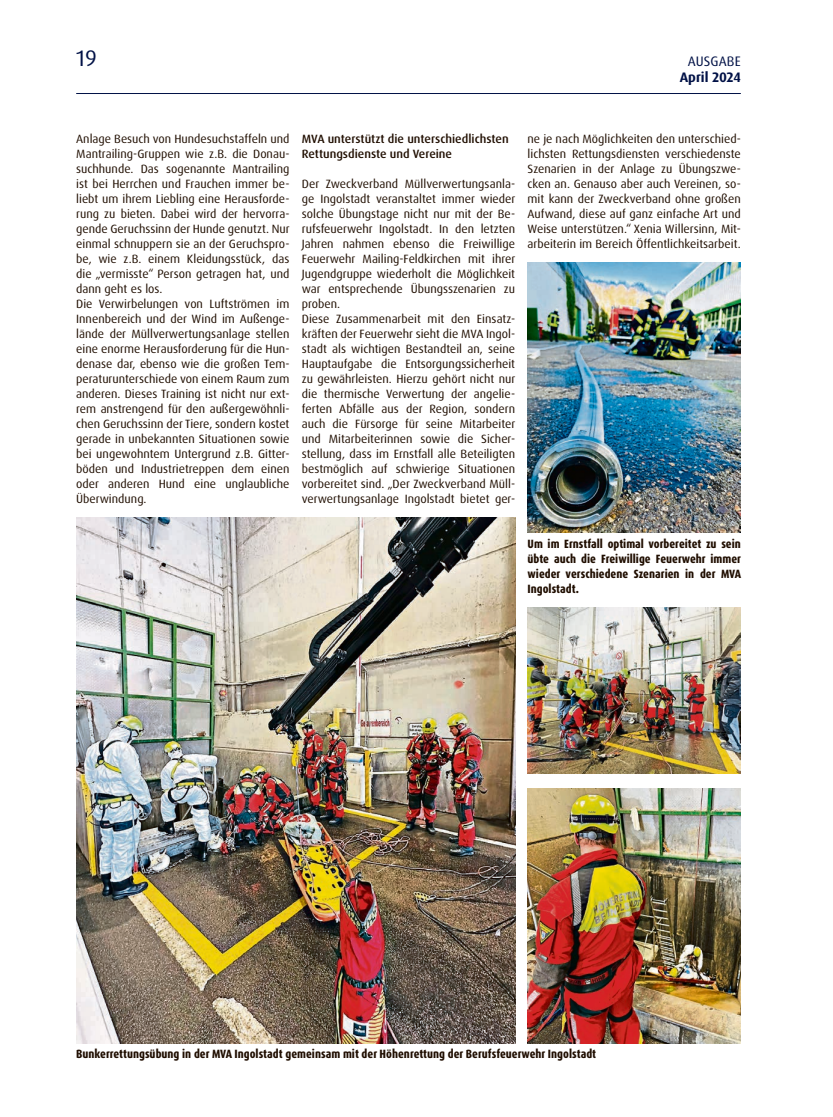
<style>
.page{position:relative;width:833px;height:1117px;background:#fff}
.page>*{position:absolute;margin:0;border:0;box-sizing:border-box;transform-origin:0 0}
.t1{font:22.5px "Dax OT";color:#001146}
.t2{font:700 13.75px "Dax OT";color:#001146}
.t3{font:13.75px "Dax OT";letter-spacing:.01em;color:#001146}
.Grundschrift{font:12px/15px "Dax OT";color:#200e00;text-align:justify}
.Bildunterschrift{font:800 condensed 12px/15px "Dax OT";color:#200e00;text-align:justify}
.ZwiTi{font:500 12px/15px "Dax OT";color:#200e00}
</style>
<div class="page">
<hr style="left:76px;top:93px;width:665px;height:1px;background:#001146">
<img style="left:527px;top:607px;width:214px;height:165px">
<img style="left:76px;top:517px;width:439px;height:525px">
<img style="left:527px;top:788px;width:214px;height:254px">
<img style="left:527px;top:262px;width:214px;height:270px">
<h1 class="t1" style="left:76px;top:44px;width:22px">19</h1>
<p class="t3" style="left:687px;top:52px;width:55px">AUSGABE</p>
<p class="t2" style="left:679px;top:68px;width:63px">April 2024</p>
<p class="Grundschrift" style="left:76px;top:131px;width:215px">Anlage Besuch von Hundesuchstaffeln und Mantrailing-Gruppen wie z.B. die Donau&shy;suchhunde. Das sogenannte Mantrailing ist bei Herrchen und Frauchen immer be&shy;liebt um ihrem Liebling eine Herausforde&shy;rung zu bieten. Dabei wird der hervorra&shy;gende Geruchssinn der Hunde genutzt. Nur einmal schnuppern sie an der Geruchspro&shy;be, wie z.B. einem Kleidungsstück, das die „vermisste“ Person getragen hat, und dann geht es los.</p>
<p class="Grundschrift" style="left:76px;top:296px;width:215px">Die Verwirbelungen von Luftströmen im Innenbereich und der Wind im Außenge&shy;lände der Müllverwertungsanlage stellen eine enorme Herausforderung für die Hun&shy;denase dar, ebenso wie die großen Tem&shy;peraturunterschiede von einem Raum zum anderen. Dieses Training ist nicht nur ext&shy;rem anstrengend für den außergewöhnli&shy;chen Geruchssinn der Tiere, sondern kostet gerade in unbekannten Situationen sowie bei ungewohntem Untergrund z.B. Gitter&shy;böden und Industrietreppen dem einen oder anderen Hund eine unglaubliche Überwindung.</p>
<p class="ZwiTi" style="left:302px;top:131px;width:208px">MVA unterstützt die unterschiedlichsten<br>Rettungsdienste und Vereine</p>
<p class="Grundschrift" style="left:302px;top:176px;width:215px">Der Zweckverband Müllverwertungsanla&shy;ge Ingolstadt veranstaltet immer wieder solche Übungstage nicht nur mit der Be&shy;rufsfeuerwehr Ingolstadt. In den letzten Jahren nahmen ebenso die Freiwillige Feuerwehr Mailing-Feldkirchen mit ihrer Jugendgruppe wiederholt die Möglichkeit war entsprechende Übungsszenarien zu proben.</p>
<p class="Grundschrift" style="left:302px;top:311px;width:215px">Diese Zusammenarbeit mit den Einsatz&shy;kräften der Feuerwehr sieht die MVA Ingol&shy;stadt als wichtigen Bestandteil an, seine Hauptaufgabe die Entsorgungssicherheit zu gewährleisten. Hierzu gehört nicht nur die thermische Verwertung der angelie&shy;ferten Abfälle aus der Region, sondern auch die Fürsorge für seine Mitarbeiter und Mitarbeiterinnen sowie die Sicher&shy;stellung, dass im Ernstfall alle Beteiligten bestmöglich auf schwierige Situationen vorbereitet sind. „Der Zweckverband Müll&shy;verwertungsanlage Ingolstadt bietet ger-</p>
<p class="Grundschrift" style="left:527px;top:131px;width:215px">ne je nach Möglichkeiten den unterschied&shy;lichsten Rettungsdiensten verschiedenste Szenarien in der Anlage zu Übungszwe&shy;cken an. Genauso aber auch Vereinen, so&shy;mit kann der Zweckverband ohne großen Aufwand, diese auf ganz einfache Art und Weise unterstützen.“ Xenia Willersinn, Mit&shy;arbeiterin im Bereich Öffentlichkeitsarbeit.</p>
<p class="Bildunterschrift" style="left:527px;top:536px;width:215px">Um im Ernstfall optimal vorbereitet zu sein übte auch die Freiwillige Feuerwehr immer wieder verschiedene Szenarien in der MVA Ingolstadt.</p>
<p class="Bildunterschrift" style="left:76px;top:1046px;width:521px">Bunkerrettungsübung in der MVA Ingolstadt gemeinsam mit der Höhenrettung der Berufsfeuerwehr Ingolstadt</p>
</div>
